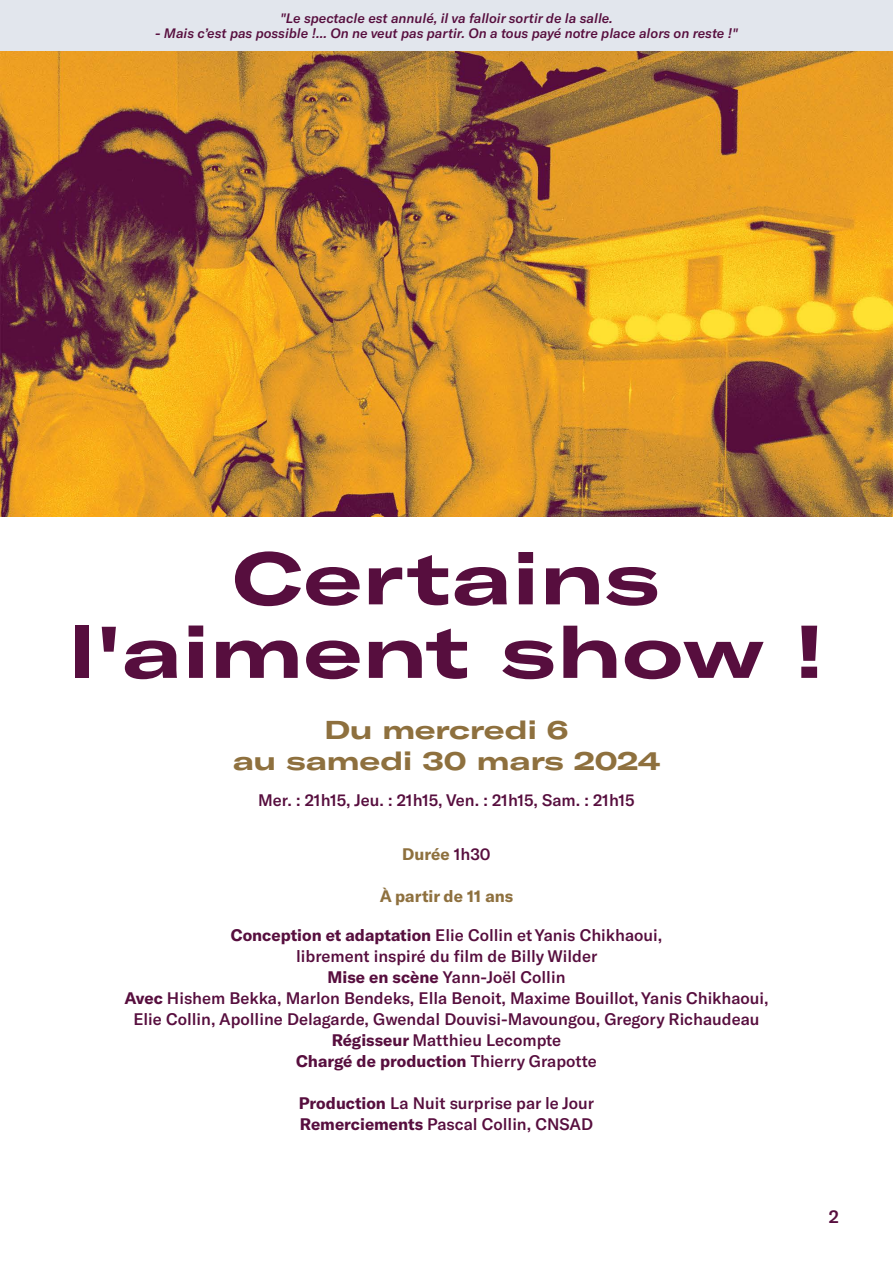
<style>
.page{position:relative;width:893px;height:1263px;background:#fff}
.page>*{position:absolute;margin:0;border:0;box-sizing:border-box;transform-origin:0 0}
.t1{font:700 expanded 72px/73.5px "GT America";letter-spacing:.02em;color:#570e3e;text-align:center}
.t2{font:700 expanded 25.5px/30.6px "GT America";color:#8e703e;text-align:center}
.t3{font:500 18px "GT America";color:#570e3e}
.t4{font:500 16.5px/21px "GT America";color:#570e3e;text-align:center}
.t5{font:700 16.5px "GT America";color:#8e703e}
.t6{font:italic 500 13.5px "GT America";color:#570e3e}
.s1{font-weight:500;color:#570e3e}
.s2{font-weight:700}
</style>
<div class="page">
<div style="left:0;top:0;width:893px;height:51px;background:#e2e6ed"></div>
<img style="left:0;top:51px;width:893px;height:465px">
<p class="t6" style="left:280px;top:10px;width:334px">"Le spectacle est annulé, il va falloir sortir de la salle.</p>
<p class="t6" style="left:155px;top:25px;width:584px">- Mais c’est pas possible !... On ne veut pas partir. On a tous payé notre place alors on reste !"</p>
<h1 class="t1" style="left:69px;top:541px;width:756px">Certains l'aiment show !</h1>
<h2 class="t2" style="left:233px;top:715px;width:429px">Du mercredi 6<br>au samedi 30 mars 2024</h2>
<p class="t4" style="left:258px;top:790px;width:378px">Mer. : 21h15, Jeu. : 21h15, Ven. : 21h15, Sam. : 21h15</p>
<p class="t5" style="left:402px;top:844px;width:90px">Durée <span class="s1">1h30</span></p>
<p class="t5" style="left:380px;top:886px;width:135px">À partir de 11 ans</p>
<p class="t4" style="left:124px;top:925px;width:646px"><span class="s2">Conception et adaptation</span> Elie Collin et Yanis Chikhaoui,<br>librement inspiré du film de Billy Wilder<br><span class="s2">Mise en scène</span> Yann-Joël Collin<br><span class="s2">Avec</span> Hishem Bekka, Marlon Bendeks, Ella Benoit, Maxime Bouillot, Yanis Chikhaoui, Elie Collin, Apolline Delagarde, Gwendal Douvisi-Mavoungou, Gregory Richaudeau <span class="s2">Régisseur</span> Matthieu Lecompte<br><span class="s2">Chargé de production</span> Thierry Grapotte</p>
<p class="t4" style="left:299px;top:1093px;width:297px;text-align:left"><span class="s2">Production</span> La Nuit surprise par le Jour<br><span class="s2">Remerciements</span> Pascal Collin, CNSAD</p>
<p class="t3" style="left:829px;top:1206px;width:12px">2</p>
</div>
